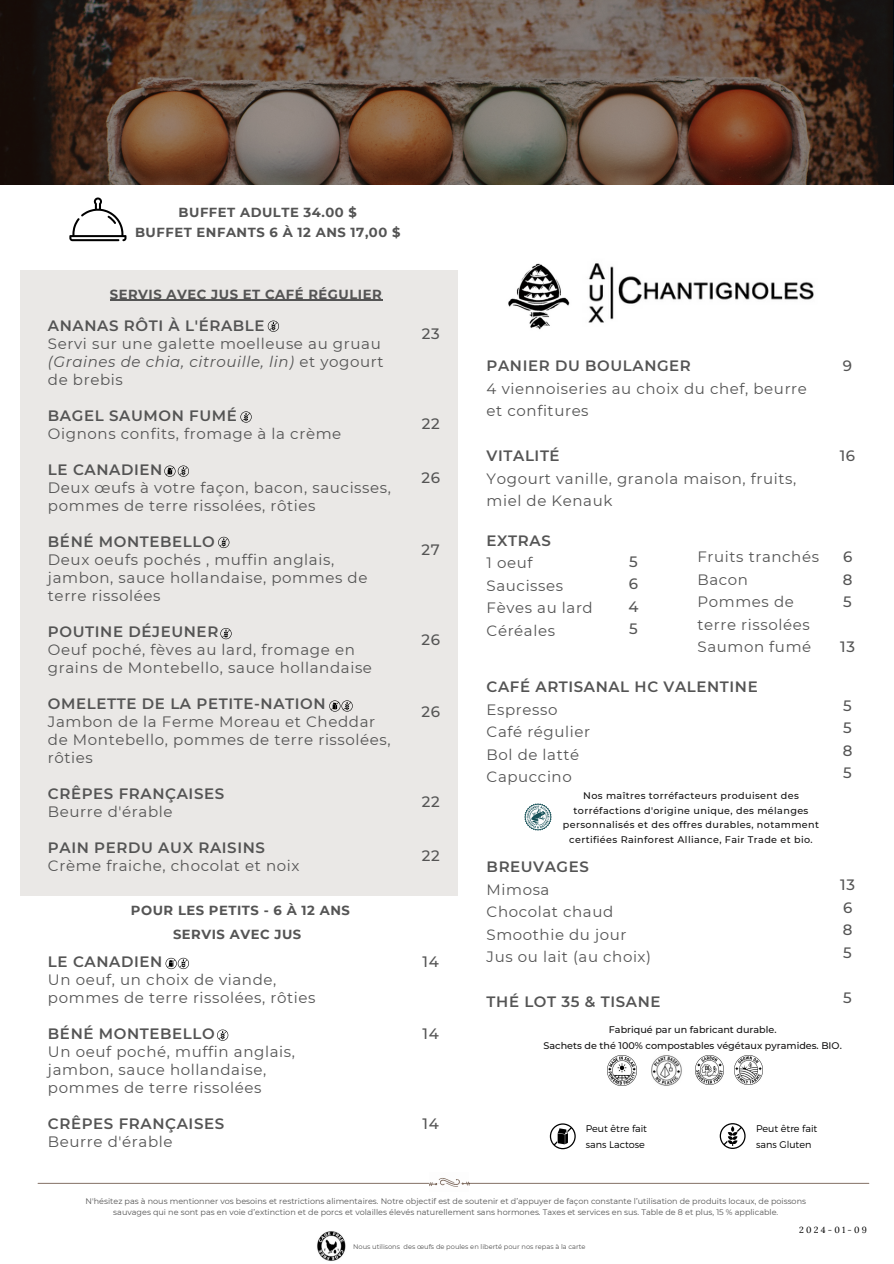
<style>
.page{position:relative;width:894px;height:1264px;background:#fff}
.page>*{position:absolute;margin:0;border:0;box-sizing:border-box;transform-origin:0 0}
.t1{font:15px/18px "Montserrat";letter-spacing:.04em;color:#545454}
.t2{font:600 15px "Montserrat";letter-spacing:.04em;color:#545454}
.t3{font:500 15px "Montserrat";letter-spacing:.04em;color:#545454}
.t4{font:700 13.2px "Montserrat";letter-spacing:.04em;color:#545454}
.t5{font:500 9.6px/14.4px "Montserrat";letter-spacing:.04em;color:#131212;text-align:center}
.t6{font:500 9.6px "Montserrat";color:#131212}
.t7{font:300 9.6px "Montserrat";color:#000}
.t8{font:8.85px "Lora";letter-spacing:.25em;color:#000}
.t9{font:8.1px/10.8px "Montserrat";color:#545454;text-align:center}
.t10{font:6.6px "Montserrat";color:#545454}
.s1{font-style:italic}
</style>
<div class="page">
<img style="left:317px;top:1231px;width:29px;height:30px">
<svg style="left:0;top:0;width:892px;height:185px;background:#5f483b"></svg>
<hr style="left:38px;top:1182px;width:830px;height:1px;background:#4f3524">
<svg style="left:429px;top:1177px;width:40px;height:10px"></svg>
<div style="left:21px;top:271px;width:437px;height:624px;background:#eae8e6"></div>
<img style="left:524px;top:803px;width:27px;height:27px">
<img style="left:607px;top:1055px;width:29px;height:30px">
<img style="left:651px;top:1055px;width:31px;height:31px">
<img style="left:695px;top:1055px;width:28px;height:29px">
<img style="left:734px;top:1055px;width:28px;height:29px">
<img style="left:588px;top:263px;width:226px;height:60px">
<img style="left:508px;top:263px;width:62px;height:67px">
<hr style="left:110px;top:299px;width:272px;height:2px;background:#545454">
<svg style="left:69px;top:197px;width:57px;height:44px"></svg>
<svg style="left:719px;top:1123px;width:26px;height:25px"></svg>
<svg style="left:549px;top:1123px;width:26px;height:26px"></svg>
<svg style="left:329px;top:700px;width:23px;height:11px"></svg>
<svg style="left:268px;top:320px;width:11px;height:12px"></svg>
<svg style="left:240px;top:411px;width:11px;height:11px"></svg>
<svg style="left:164px;top:465px;width:25px;height:12px"></svg>
<svg style="left:218px;top:537px;width:11px;height:11px"></svg>
<svg style="left:220px;top:628px;width:11px;height:11px"></svg>
<svg style="left:165px;top:957px;width:24px;height:12px"></svg>
<svg style="left:217px;top:1029px;width:11px;height:11px"></svg>
<p class="t4" style="left:178px;top:204px;width:180px">BUFFET ADULTE 34.00 $</p>
<p class="t4" style="left:135px;top:224px;width:267px">BUFFET ENFANTS 6 À 12 ANS 17,00 $</p>
<p class="t4" style="left:110px;top:286px;width:273px">SERVIS AVEC JUS ET CAFÉ RÉGULIER</p>
<p class="t2" style="left:48px;top:316px;width:218px">ANANAS RÔTI À L'ÉRABLE</p>
<p class="t1" style="left:48px;top:335px;width:337px">Servi sur une galette moelleuse au gruau <span class="s1">(Graines de chia, citrouille, lin)</span> et yogourt de brebis</p>
<p class="t2" style="left:48px;top:406px;width:190px">BAGEL SAUMON FUMÉ</p>
<p class="t1" style="left:48px;top:425px;width:295px">Oignons confits, fromage à la crème</p>
<p class="t2" style="left:48px;top:460px;width:116px">LE CANADIEN</p>
<p class="t1" style="left:48px;top:479px;width:344px">Deux œufs à votre façon, bacon, saucisses,</p>
<p class="t1" style="left:48px;top:497px;width:269px">pommes de terre rissolées, rôties</p>
<p class="t2" style="left:48px;top:532px;width:168px">BÉNÉ MONTEBELLO</p>
<p class="t1" style="left:48px;top:551px;width:321px">Deux oeufs pochés , muffin anglais, jambon, sauce hollandaise, pommes de terre rissolées</p>
<p class="t2" style="left:48px;top:622px;width:172px">POUTINE DÉJEUNER</p>
<p class="t1" style="left:48px;top:641px;width:325px">Oeuf poché, fèves au lard, fromage en grains de Montebello, sauce hollandaise</p>
<p class="t2" style="left:48px;top:694px;width:279px">OMELETTE DE LA PETITE-NATION</p>
<p class="t1" style="left:48px;top:713px;width:344px">Jambon de la Ferme Moreau et Cheddar de Montebello, pommes de terre rissolées, rôties</p>
<p class="t2" style="left:48px;top:784px;width:178px">CRÊPES FRANÇAISES</p>
<p class="t1" style="left:48px;top:803px;width:126px">Beurre d'érable</p>
<p class="t2" style="left:48px;top:838px;width:218px">PAIN PERDU AUX RAISINS</p>
<p class="t1" style="left:48px;top:857px;width:253px">Crème fraiche, chocolat et noix</p>
<p class="t4" style="left:131px;top:902px;width:220px">POUR LES PETITS - 6 À 12 ANS</p>
<p class="t4" style="left:173px;top:925px;width:130px">SERVIS AVEC JUS</p>
<p class="t2" style="left:48px;top:952px;width:116px">LE CANADIEN</p>
<p class="t1" style="left:48px;top:970px;width:230px">Un oeuf, un choix de viande,</p>
<p class="t1" style="left:48px;top:988px;width:269px">pommes de terre rissolées, rôties</p>
<p class="t2" style="left:48px;top:1024px;width:168px">BÉNÉ MONTEBELLO</p>
<p class="t1" style="left:48px;top:1042px;width:248px">Un oeuf poché, muffin anglais,</p>
<p class="t1" style="left:48px;top:1060px;width:220px">jambon, sauce hollandaise,</p>
<p class="t1" style="left:48px;top:1078px;width:215px">pommes de terre rissolées</p>
<p class="t2" style="left:48px;top:1114px;width:178px">CRÊPES FRANÇAISES</p>
<p class="t1" style="left:48px;top:1132px;width:126px">Beurre d'érable</p>
<p class="t3" style="left:421px;top:324px;width:19px">23</p>
<p class="t3" style="left:421px;top:414px;width:19px">22</p>
<p class="t3" style="left:421px;top:468px;width:20px">26</p>
<p class="t3" style="left:421px;top:540px;width:20px">27</p>
<p class="t3" style="left:421px;top:630px;width:20px">26</p>
<p class="t3" style="left:421px;top:702px;width:20px">26</p>
<p class="t3" style="left:421px;top:792px;width:19px">22</p>
<p class="t3" style="left:421px;top:846px;width:19px">22</p>
<p class="t3" style="left:422px;top:952px;width:18px">14</p>
<p class="t3" style="left:422px;top:1024px;width:18px">14</p>
<p class="t3" style="left:422px;top:1114px;width:18px">14</p>
<p class="t2" style="left:486px;top:357px;width:206px">PANIER DU BOULANGER</p>
<p class="t1" style="left:486px;top:377px;width:322px;line-height:22.5px">4 viennoiseries au choix du chef, beurre et confitures</p>
<p class="t2" style="left:486px;top:446px;width:74px">VITALITÉ</p>
<p class="t1" style="left:486px;top:467px;width:311px;line-height:22.5px">Yogourt vanille, granola maison, fruits, miel de Kenauk</p>
<p class="t2" style="left:486px;top:531px;width:66px">EXTRAS</p>
<p class="t1" style="left:486px;top:554px;width:47px">1 oeuf</p>
<p class="t1" style="left:486px;top:576px;width:78px">Saucisses</p>
<p class="t1" style="left:486px;top:599px;width:108px">Fèves au lard</p>
<p class="t1" style="left:486px;top:621px;width:70px">Céréales</p>
<p class="t3" style="left:629px;top:552px;width:10px">5</p>
<p class="t3" style="left:628px;top:574px;width:11px">6</p>
<p class="t3" style="left:628px;top:597px;width:12px">4</p>
<p class="t3" style="left:629px;top:619px;width:10px">5</p>
<p class="t1" style="left:697px;top:548px;width:123px">Fruits tranchés</p>
<p class="t1" style="left:697px;top:570px;width:52px">Bacon</p>
<p class="t1" style="left:697px;top:593px;width:98px">Pommes de</p>
<p class="t1" style="left:697px;top:615px;width:114px">terre rissolées</p>
<p class="t1" style="left:697px;top:638px;width:115px">Saumon fumé</p>
<p class="t2" style="left:486px;top:677px;width:272px">CAFÉ ARTISANAL HC VALENTINE</p>
<p class="t1" style="left:486px;top:700px;width:72px">Espresso</p>
<p class="t1" style="left:486px;top:723px;width:105px">Café régulier</p>
<p class="t1" style="left:486px;top:745px;width:94px">Bol de latté</p>
<p class="t1" style="left:486px;top:768px;width:87px">Capuccino</p>
<p class="t5" style="left:562px;top:788px;width:257px">Nos maîtres torréfacteurs produisent des torréfactions d'origine unique, des mélanges personnalisés et des offres durables, notamment certifiées Rainforest Alliance, Fair Trade et bio.</p>
<p class="t2" style="left:486px;top:857px;width:104px">BREUVAGES</p>
<p class="t1" style="left:486px;top:880px;width:64px">Mimosa</p>
<p class="t1" style="left:486px;top:903px;width:128px">Chocolat chaud</p>
<p class="t1" style="left:486px;top:925px;width:141px">Smoothie du jour</p>
<p class="t1" style="left:486px;top:948px;width:166px">Jus ou lait (au choix)</p>
<p class="t2" style="left:486px;top:992px;width:175px">THÉ LOT 35 &amp; TISANE</p>
<p class="t3" style="left:842px;top:357px;width:11px">9</p>
<p class="t3" style="left:839px;top:446px;width:17px">16</p>
<p class="t3" style="left:842px;top:547px;width:11px">6</p>
<p class="t3" style="left:842px;top:570px;width:11px">8</p>
<p class="t3" style="left:843px;top:592px;width:10px">5</p>
<p class="t3" style="left:840px;top:637px;width:16px">13</p>
<p class="t3" style="left:843px;top:696px;width:10px">5</p>
<p class="t3" style="left:843px;top:718px;width:10px">5</p>
<p class="t3" style="left:842px;top:741px;width:11px">8</p>
<p class="t3" style="left:843px;top:763px;width:10px">5</p>
<p class="t3" style="left:840px;top:876px;width:16px">13</p>
<p class="t3" style="left:842px;top:898px;width:11px">6</p>
<p class="t3" style="left:842px;top:920px;width:11px">8</p>
<p class="t3" style="left:843px;top:943px;width:10px">5</p>
<p class="t3" style="left:843px;top:988px;width:10px">5</p>
<p class="t6" style="left:608px;top:1023px;width:169px">Fabriqué par un fabricant durable.</p>
<p class="t6" style="left:543px;top:1039px;width:300px">Sachets de thé 100% compostables végétaux pyramides. BIO.</p>
<p class="t7" style="left:585px;top:1122px;width:63px">Peut être fait</p>
<p class="t7" style="left:585px;top:1138px;width:61px">sans Lactose</p>
<p class="t7" style="left:755px;top:1121px;width:63px">Peut être fait</p>
<p class="t7" style="left:755px;top:1138px;width:57px">sans Gluten</p>
<p class="t9" style="left:85px;top:1195px;width:721px">N'hésitez pas à nous mentionner vos besoins et restrictions alimentaires. Notre objectif est de soutenir et d’appuyer de façon constante l’utilisation de produits locaux, de poissons sauvages qui ne sont pas en voie d’extinction et de porcs et volailles élevés naturellement sans hormones. Taxes et services en sus. Table de 8 et plus, 15 % applicable.</p>
<p class="t10" style="left:353px;top:1242px;width:234px">Nous utilisons des œufs de poules en liberté pour nos repas à la carte</p>
<p class="t8" style="left:799px;top:1224px;width:69px">2024-01-09</p>
</div>
